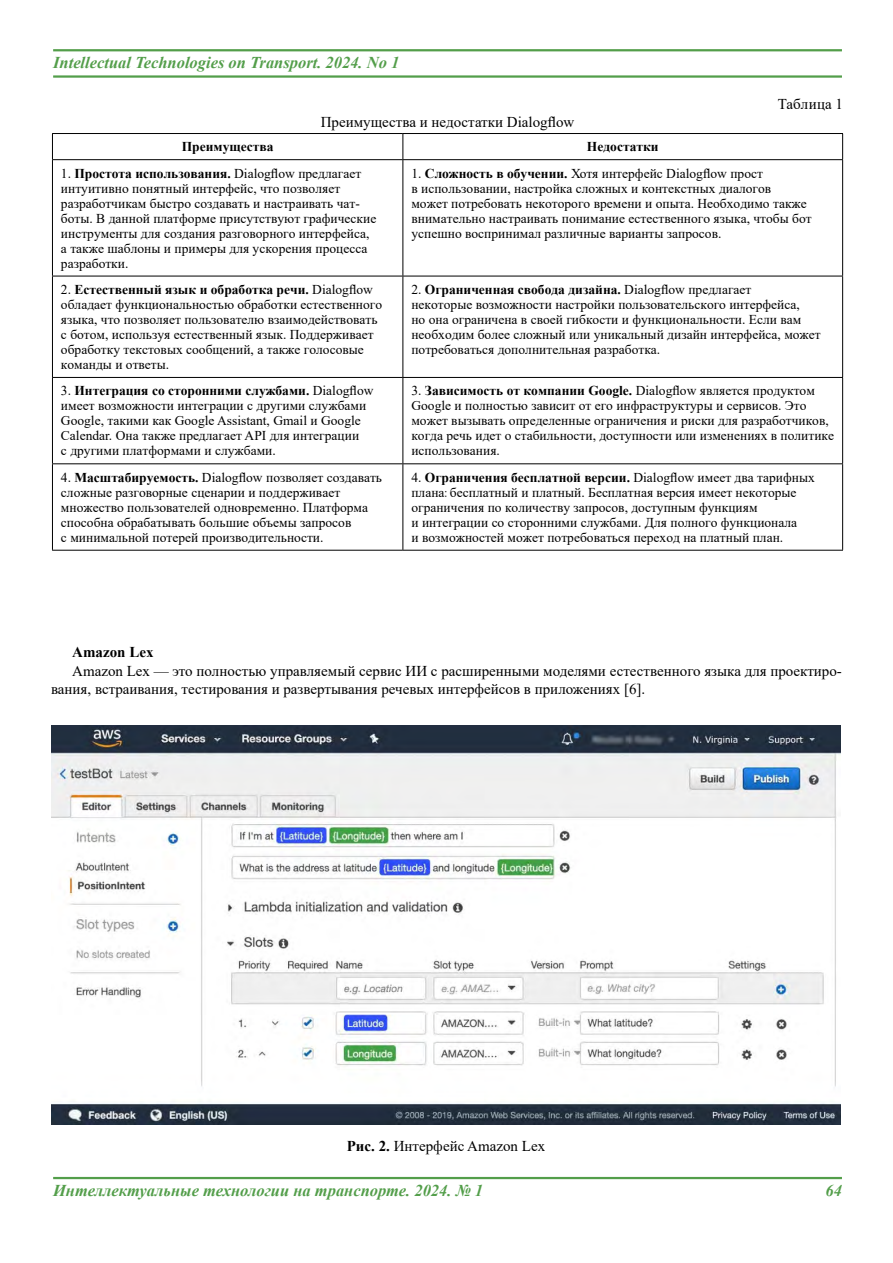
<style>
.page{position:relative;width:893px;height:1263px;background:#fff}
.page>*{position:absolute;margin:0;border:0;box-sizing:border-box;transform-origin:0 0}
.t1{font:italic 700 16.5px "Times New Roman";color:#539e4a}
.t2{font:15px/18.3px "Times New Roman";color:#000}
.t3{font:700 15px "Times New Roman";color:#000}
.t4{font:13.5px/15px "Times New Roman";color:#000}
.t5{font:700 13.5px "Times New Roman";color:#000}
.s1{font-weight:700}
</style>
<div class="page">
<img style="left:51px;top:725px;width:790px;height:399px">
<hr style="left:52px;top:133px;width:351px;height:1px;background:#000">
<svg style="left:52px;top:134px;width:1px;height:25px"></svg>
<hr style="left:403px;top:133px;width:440px;height:1px;background:#000">
<svg style="left:402px;top:134px;width:1px;height:25px"></svg>
<svg style="left:842px;top:134px;width:1px;height:25px"></svg>
<hr style="left:52px;top:159px;width:351px;height:1px;background:#000">
<hr style="left:52px;top:160px;width:1px;height:116px;background:#000">
<hr style="left:403px;top:159px;width:440px;height:1px;background:#000">
<hr style="left:402px;top:160px;width:1px;height:116px;background:#000">
<hr style="left:842px;top:160px;width:1px;height:116px;background:#000">
<hr style="left:52px;top:276px;width:351px;height:1px;background:#000">
<hr style="left:52px;top:276px;width:1px;height:101px;background:#000">
<hr style="left:403px;top:276px;width:440px;height:1px;background:#000">
<hr style="left:402px;top:276px;width:1px;height:101px;background:#000">
<hr style="left:842px;top:276px;width:1px;height:101px;background:#000">
<hr style="left:52px;top:377px;width:351px;height:1px;background:#000">
<hr style="left:52px;top:378px;width:1px;height:85px;background:#000">
<hr style="left:403px;top:377px;width:440px;height:1px;background:#000">
<hr style="left:402px;top:378px;width:1px;height:85px;background:#000">
<hr style="left:842px;top:378px;width:1px;height:85px;background:#000">
<hr style="left:52px;top:463px;width:351px;height:1px;background:#000">
<hr style="left:52px;top:464px;width:1px;height:86px;background:#000">
<hr style="left:403px;top:463px;width:440px;height:1px;background:#000">
<hr style="left:402px;top:464px;width:1px;height:86px;background:#000">
<hr style="left:842px;top:464px;width:1px;height:86px;background:#000">
<hr style="left:52px;top:550px;width:351px;height:1px;background:#000">
<hr style="left:403px;top:550px;width:440px;height:1px;background:#000">
<hr style="left:53px;top:75px;width:789px;height:3px;background:#539e4a">
<hr style="left:53px;top:1177px;width:789px;height:2px;background:#539e4a">
<hr style="left:53px;top:49px;width:789px;height:2px;background:#539e4a">
<p class="t1" style="left:53px;top:50px;width:348px">Intellectual Technologies on Transport. 2024. No 1</p>
<p class="t2" style="left:321px;top:112px;width:255px">Преимущества и недостатки Dialogflow</p>
<p class="t2" style="left:778px;top:94px;width:67px">Таблица 1</p>
<p class="t5" style="left:182px;top:137px;width:93px">Преимущества</p>
<p class="t5" style="left:587px;top:137px;width:73px">Недостатки</p>
<p class="t4" style="left:61px;top:165px;width:317px">1. <span class="s1">Простота использования.</span> Dialogflow предлагает интуитивно понятный интерфейс, что позволяет разработчикам быстро создавать и настраивать чат&shy;боты. В данной платформе присутствуют графические инструменты для создания разговорного интерфейса, а также шаблоны и примеры для ускорения процесса разработки.</p>
<p class="t4" style="left:411px;top:165px;width:402px">1. <span class="s1">Сложность в обучении.</span> Хотя интерфейс Dialogflow прост<br>в использовании, настройка сложных и контекстных диалогов<br>может потребовать некоторого времени и опыта. Необходимо также внимательно настраивать понимание естественного языка, чтобы бот успешно воспринимал различные варианты запросов.</p>
<p class="t4" style="left:61px;top:281px;width:323px">2. <span class="s1">Естественный язык и обработка речи.</span> Dialogflow обладает функциональностью обработки естественного языка, что позволяет пользователю взаимодействовать с ботом, используя естественный язык. Поддерживает обработку текстовых сообщений, а также голосовые команды и ответы.</p>
<p class="t4" style="left:411px;top:281px;width:411px">2. <span class="s1">Ограниченная свобода дизайна.</span> Dialogflow предлагает<br>некоторые возможности настройки пользовательского интерфейса,<br>но она ограничена в своей гибкости и функциональности. Если вам необходим более сложный или уникальный дизайн интерфейса, может потребоваться дополнительная разработка.</p>
<p class="t4" style="left:61px;top:383px;width:314px">3. <span class="s1">Интеграция со сторонними службами.</span> Dialogflow имеет возможности интеграции с другими службами Google, такими как Google Assistant, Gmail и Google Calendar. Она также предлагает API для интеграции<br>с другими платформами и службами.</p>
<p class="t4" style="left:411px;top:383px;width:424px">3. <span class="s1">Зависимость от компании Google.</span> Dialogflow является продуктом Google и полностью зависит от его инфраструктуры и сервисов. Это может вызывать определенные ограничения и риски для разработчиков, когда речь идет о стабильности, доступности или изменениях в политике использования.</p>
<p class="t4" style="left:61px;top:469px;width:323px">4. <span class="s1">Масштабируемость.</span> Dialogflow позволяет создавать сложные разговорные сценарии и поддерживает множество пользователей одновременно. Платформа способна обрабатывать большие объемы запросов<br>с минимальной потерей производительности.</p>
<p class="t4" style="left:411px;top:469px;width:405px">4. <span class="s1">Ограничения бесплатной версии.</span> Dialogflow имеет два тарифных плана: бесплатный и платный. Бесплатная версия имеет некоторые ограничения по количеству запросов, доступным функциям<br>и интеграции со сторонними службами. Для полного функционала<br>и возможностей может потребоваться переход на платный план.</p>
<p class="t3" style="left:72px;top:642px;width:83px">Amazon Lex</p>
<p class="t2" style="left:51px;top:661px;width:792px;text-indent:21px">Amazon Lex — это полностью управляемый сервис ИИ с расширенными моделями естественного языка для проектиро&shy;вания, встраивания, тестирования и развертывания речевых интерфейсов в приложениях [6].</p>
<p class="t2" style="left:347px;top:1136px;width:200px"><span class="s1">Рис. 2.</span> Интерфейс Amazon Lex</p>
<p class="t1" style="left:53px;top:1179px;width:431px">Интеллектуальные технологии на транспорте. 2024. № 1</p>
<p class="t1" style="left:825px;top:1179px;width:18px">64</p>
</div>
